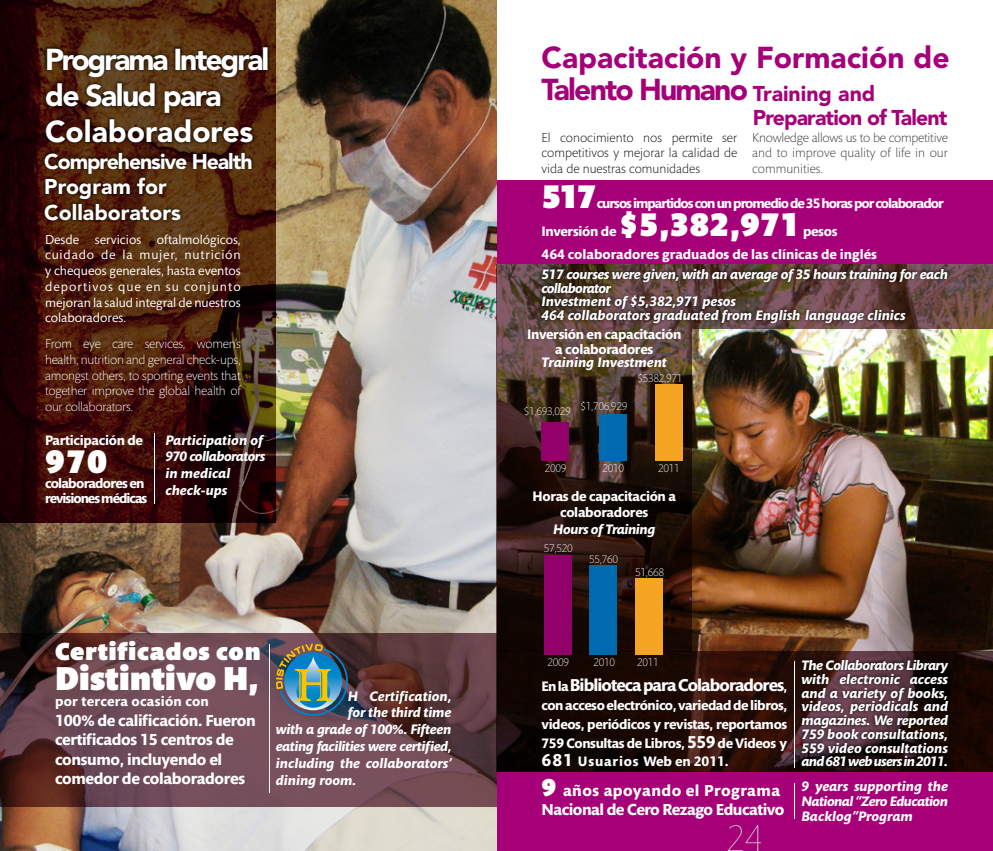
<style>
.page{position:relative;width:993px;height:851px;background:#fff}
.page>*{position:absolute;margin:0;border:0;box-sizing:border-box;transform-origin:0 0}
.t1{font:200 37.5px "Mundo Sans Std";color:#d8dbdc}
.t2{font:900 33.75px "Mundo Sans Std";color:#fff}
.t3{font:900 33.38px "Mundo Sans Std";color:#fff}
.t4{font:900 30px/36px "Avenir LT Std";letter-spacing:-.05em;color:#fff}
.t5{font:900 30px/32.5px "Avenir LT Std";color:#a60079}
.t6{font:900 25px "Mundo Sans Std";letter-spacing:.03em;color:#fff}
.t7{font:900 21.25px/25.5px "Avenir LT Std";color:#fff}
.t8{font:900 21.25px/23.8px "Avenir LT Std";letter-spacing:-.04em;color:#a60079}
.t9{font:700 17.5px "Mundo Sans Std";letter-spacing:-.05em;color:#fff}
.t10{font:700 16.25px/19.5px "Mundo Sans Std";letter-spacing:-.02em;color:#fff}
.t11{font:italic 700 14px/13.8px "Mundo Sans Std";letter-spacing:-.01em;color:#fff}
.t12{font:700 14px/18.8px "Mundo Sans Std";letter-spacing:-.02em;color:#fff;text-align:center}
.t13{font:700 14px/15px "Mundo Sans Std";letter-spacing:-.07em;color:#fff}
.t14{font:700 14px/22.5px "Mundo Sans Std";color:#fff}
.t15{font:italic 700 14px "Mundo Sans Std";letter-spacing:-.03em;color:#fff}
.t16{font:700 14px "Mundo Sans Std";letter-spacing:.02em;color:#fff}
.t17{font:13.12px/15.8px "Mundo Sans Std";color:#fff;text-align:justify}
.t18{font:300 13.12px/15.8px "Mundo Sans Std";letter-spacing:-.02em;color:#fff;text-align:justify}
.t19{font:300 13.12px/15.8px "Mundo Sans Std";color:#000;text-align:justify}
.t20{font:300 13.12px/15.8px "Mundo Sans Std";color:#373437;text-align:justify}
.t21{font:300 11.25px "Mundo Sans Std";letter-spacing:-.03em;color:#fff}
.s1{font-size:14px}
.s2{font-size:17.5px}
.s3{font-weight:900;font-size:25px}
</style>
<div class="page">
<div style="left:496px;top:180px;width:496px;height:84px;background:#a60079"></div>
<div style="left:496px;top:766px;width:496px;height:84px;background:#a60079"></div>
<img style="left:691px;top:328px;width:301px;height:323px">
<img style="left:0;top:0;width:496px;height:850px">
<svg style="left:496px;top:264px;width:496px;height:64px;background:#6a4d49"></svg>
<svg style="left:496px;top:328px;width:195px;height:323px;background:#311f17"></svg>
<svg style="left:496px;top:651px;width:496px;height:120px;background:#1f0b06"></svg>
<svg style="left:0;top:632px;width:496px;height:174px;background:#66424a"></svg>
<svg style="left:0;top:0;width:276px;height:523px;background:#3b140a"></svg>
<div style="left:43px;top:43px;width:227px;height:103px;background:#000;opacity:.6"></div>
<div style="left:42px;top:148px;width:213px;height:74px;background:#000;opacity:.5"></div>
<hr style="left:154px;top:433px;width:1px;height:71px;background:#fff">
<hr style="left:269px;top:643px;width:1px;height:149px;background:#fff">
<hr style="left:793px;top:661px;width:1px;height:106px;background:#fff">
<hr style="left:793px;top:782px;width:1px;height:36px;background:#fff">
<div style="left:538px;top:264px;width:411px;height:61px;background:#000;opacity:.75"></div>
<div style="left:797px;top:656px;width:153px;height:114px;background:#000;opacity:.75"></div>
<img style="left:276px;top:643px;width:72px;height:72px">
<div style="left:541px;top:422px;width:28px;height:39px;background:#92006a"></div>
<div style="left:598px;top:414px;width:28px;height:47px;background:#006aaf"></div>
<div style="left:654px;top:384px;width:28px;height:77px;background:#f5a424"></div>
<div style="left:544px;top:555px;width:28px;height:100px;background:#92006a"></div>
<div style="left:589px;top:565px;width:28px;height:90px;background:#006aaf"></div>
<div style="left:634px;top:578px;width:28px;height:77px;background:#f5a424"></div>
<h3 class="t4" style="left:45px;top:41px;width:226px">Programa Integral de Salud para<br>Colaboradores</h3>
<h3 class="t5" style="left:541px;top:41px;width:409px">Capacitación y Formación de<br>Talento Humano</h3>
<h3 class="t7" style="left:44px;top:148px;width:210px">Comprehensive Health<br>Program for<br>Collaborators</h3>
<h3 class="t8" style="left:752px;top:81px;width:196px">Training and<br>Preparation of Talent</h3>
<p class="t19" style="left:541px;top:130px;width:197px">El conocimiento nos permite ser competitivos y mejorar la calidad de vida de nuestras comunidades</p>
<p class="t20" style="left:752px;top:130px;width:197px">Knowledge allows us to be competitive and to improve quality of life in our communities.</p>
<h3 class="t3" style="left:541px;top:178px;width:57px">517</h3>
<p class="t13" style="left:541px;top:189px;width:403px;line-height:28px;text-indent:55px">cursos impartidos con un promedio de 35 horas por colaborador<br>Inversión de</p>
<h3 class="t3" style="left:618px;top:206px;width:183px">$5,382,971</h3>
<p class="t14" style="left:541px;top:220px;width:337px;text-indent:261px">pesos<br>464 colaboradores graduados de las clínicas de inglés</p>
<p class="t17" style="left:45px;top:232px;width:197px">Desde servicios oftalmológicos, cuidado de la mujer, nutrición y chequeos generales, hasta eventos deportivos que en su conjunto mejoran la salud integral de nuestros colaboradores.</p>
<p class="t18" style="left:45px;top:336px;width:197px">From eye care services, women’s health, nutrition and general check-ups, amongst others, to sporting events that together improve the global health of our collaborators.</p>
<p class="t12" style="left:45px;top:430px;width:99px">Participación de</p>
<h3 class="t3" style="left:45px;top:442px;width:64px">970</h3>
<p class="t13" style="left:45px;top:475px;width:104px">colaboradores en revisiones médicas</p>
<p class="t11" style="left:541px;top:267px;width:408px">517 courses were given, with an average of 35 hours training for each collaborator<br>Investment of $5,382,971 pesos<br>464 collaborators graduated from English language clinics</p>
<p class="t12" style="left:527px;top:327px;width:156px;line-height:15px">Inversión en capacitación a colaboradores</p>
<p class="t11" style="left:541px;top:355px;width:127px">Training Investment</p>
<p class="t21" style="left:637px;top:372px;width:46px">$5382,971</p>
<p class="t21" style="left:580px;top:400px;width:48px">$1,706,929</p>
<p class="t21" style="left:524px;top:405px;width:48px">$1,693,029</p>
<p class="t11" style="left:165px;top:431px;width:101px;line-height:16.8px">Participation of<br>970 collaborators in medical check-ups</p>
<p class="t21" style="left:602px;top:462px;width:23px">2010</p>
<p class="t21" style="left:658px;top:462px;width:23px">2011</p>
<p class="t12" style="left:532px;top:488px;width:145px;line-height:16.2px">Horas de capacitación a colaboradores</p>
<p class="t15" style="left:553px;top:521px;width:103px">Hours of Training</p>
<p class="t21" style="left:544px;top:462px;width:23px">2009</p>
<h3 class="t6" style="left:55px;top:637px;width:207px">Certificados con</h3>
<h2 class="t2" style="left:55px;top:659px;width:205px">Distintivo H,</h2>
<p class="t16" style="left:55px;top:693px;width:155px">por tercera ocasión con</p>
<p class="t10" style="left:55px;top:711px;width:202px">100% de calificación. Fueron certificados 15 centros de consumo, incluyendo el comedor de colaboradores</p>
<p class="t11" style="left:348px;top:689px;width:105px">H Certification,</p>
<p class="t11" style="left:348px;top:706px;width:105px">for the third time</p>
<p class="t11" style="left:276px;top:722px;width:177px">with a grade of 100%. Fifteen</p>
<p class="t15" style="left:276px;top:738px;width:177px">eating facilities were certified,</p>
<p class="t11" style="left:276px;top:756px;width:177px">including the collaborators’</p>
<p class="t11" style="left:276px;top:773px;width:82px">dining room.</p>
<p class="t21" style="left:543px;top:542px;width:30px">57,520</p>
<p class="t21" style="left:589px;top:553px;width:30px">55,760</p>
<p class="t21" style="left:635px;top:566px;width:30px">51,668</p>
<p class="t21" style="left:547px;top:656px;width:23px">2009</p>
<p class="t21" style="left:593px;top:656px;width:23px">2010</p>
<p class="t21" style="left:637px;top:656px;width:23px">2011</p>
<p class="t9" style="left:541px;top:675px;width:247px"><span class="s1">En la</span> Biblioteca para Colaboradores<span class="s1">,</span></p>
<p class="t12" style="left:541px;top:696px;width:247px;text-align:justify">con acceso electrónico, variedad de libros, videos, periódicos y revistas, reportamos 759 Consultas de Libros, <span class="s2">559</span> de Videos y <span class="s2">681</span> Usuarios Web en 2011.</p>
<p class="t10" style="left:541px;top:780px;width:244px"><span class="s3">9</span> años apoyando el Programa<br>Nacional de Cero Rezago Educativo</p>
<h1 class="t1" style="left:725px;top:818px;width:39px">24</h1>
<p class="t11" style="left:801px;top:658px;width:148px;text-align:justify">The Collaborators Library with electronic access and a variety of books, videos, periodicals and magazines. We reported 759 book consultations, 559 video consultations and 681 web users in 2011.</p>
<p class="t11" style="left:801px;top:779px;width:148px;line-height:15px;text-align:justify">9 years supporting the National “Zero Education Backlog”Program</p>
</div>
